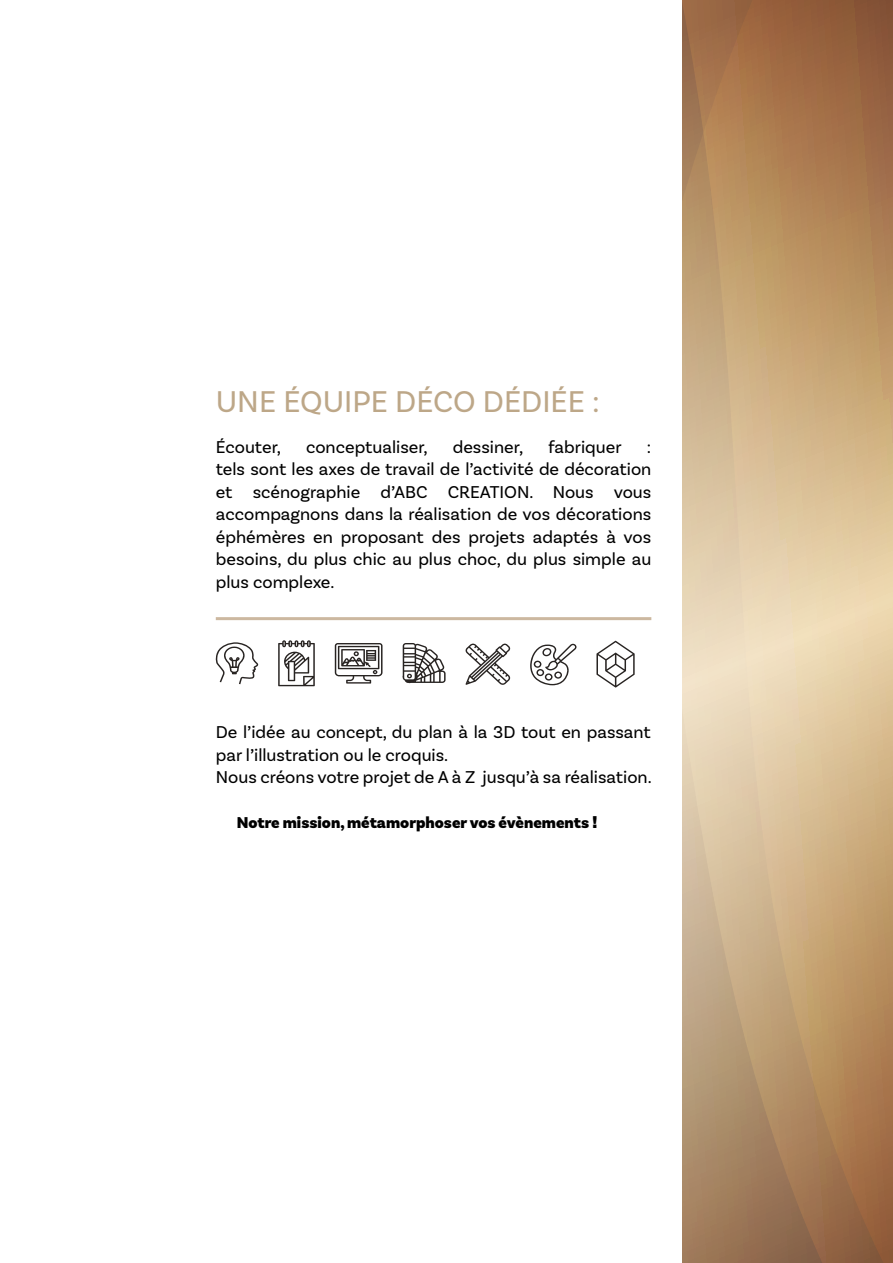
<style>
.page{position:relative;width:893px;height:1263px;background:#fff}
.page>*{position:absolute;margin:0;border:0;box-sizing:border-box;transform-origin:0 0}
.t1{font:31.5px "Basic Sans";color:#bda788}
.t2{font:18px/22.5px "Basic Sans";color:#000}
.t3{font:900 16.5px "Basic Sans";color:#000}
.s1{font-family:"Arial"}
</style>
<div class="page">
<svg style="left:682px;top:0;width:211px;height:1263px;background:#c2a17a"></svg>
<svg style="left:402px;top:643px;width:44px;height:40px"></svg>
<svg style="left:465px;top:644px;width:46px;height:41px"></svg>
<svg style="left:335px;top:643px;width:47px;height:40px"></svg>
<svg style="left:215px;top:642px;width:43px;height:42px"></svg>
<svg style="left:278px;top:640px;width:37px;height:46px"></svg>
<svg style="left:596px;top:641px;width:39px;height:46px"></svg>
<svg style="left:530px;top:644px;width:46px;height:41px"></svg>
<hr style="left:216px;top:617px;width:435px;height:3px;background:#ccb8a0">
<h1 class="t1" style="left:216px;top:382px;width:386px">UNE ÉQUIPE DÉCO DÉDIÉE :</h1>
<p class="t2" style="left:216px;top:435px;width:67px">Écouter,</p>
<p class="t2" style="left:306px;top:435px;width:123px">conceptualiser,</p>
<p class="t2" style="left:453px;top:435px;width:72px">dessiner,</p>
<p class="t2" style="left:548px;top:435px;width:75px">fabriquer</p>
<p class="t2" style="left:216px;top:435px;width:437px;text-align:justify;text-indent:431px">: tels sont les axes de travail de l’activité de décoration et scénographie d’ABC CREATION. Nous vous accompagnons dans la réalisation de vos décorations éphémères en proposant des projets adaptés à vos besoins, du plus chic au plus choc, du plus simple au plus complexe.</p>
<p class="t2" style="left:216px;top:721px;width:437px">De l’idée au concept, du plan à la 3D tout en passant par l’illustration ou le croquis.<br>Nous créons votre projet de A à Z jusqu’à sa réalisation.</p>
<p class="t3" style="left:237px;top:813px;width:362px">Notre mission, métamorphoser vos évènements <span class="s1">!</span></p>
</div>
